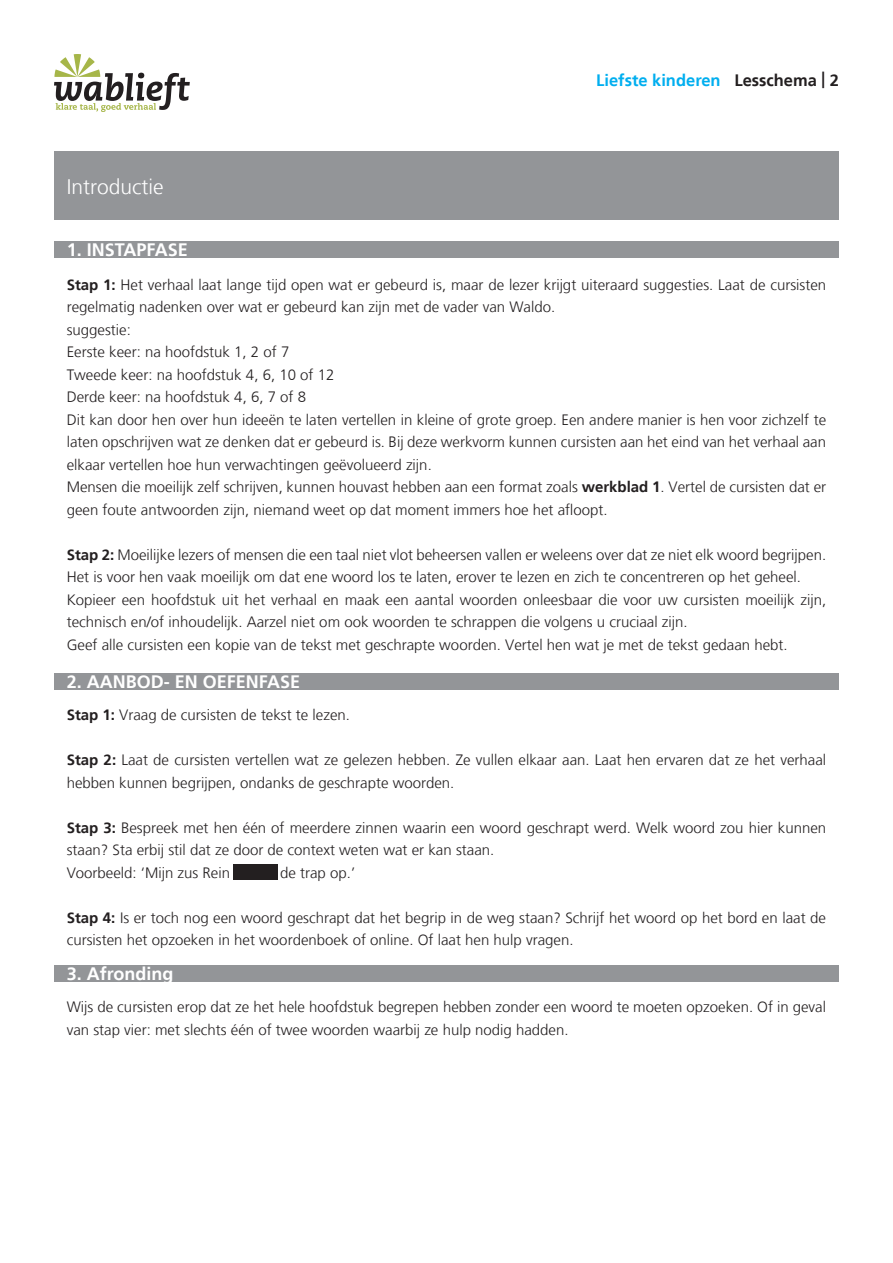
<style>
.page{position:relative;width:893px;height:1263px;background:#fff}
.page>*{position:absolute;margin:0;border:0;box-sizing:border-box;transform-origin:0 0}
.Standaard{font:300 21px "Frutiger LT";color:#fff}
.t1{font:700 18px "Frutiger LT";color:#fff}
.t2{font:700 16.5px "Frutiger LT";color:#00aeef}
.gewone_tekst{font:300 15px/22.5px "Frutiger LT";color:#231f20}
.s1{color:#231f20}
.s2{font-weight:700}
</style>
<div class="page">
<svg style="left:54px;top:54px;width:136px;height:58px"></svg>
<div style="left:54px;top:241px;width:785px;height:16px;background:#939598"></div>
<div style="left:54px;top:152px;width:785px;height:68px;background:#939598"></div>
<div style="left:54px;top:673px;width:785px;height:17px;background:#939598"></div>
<div style="left:54px;top:965px;width:785px;height:17px;background:#939598"></div>
<div style="left:233px;top:864px;width:44px;height:15px;background:#231f20"></div>
<p class="Standaard" style="left:67px;top:175px;width:98px">Introductie</p>
<p class="t1" style="left:67px;top:239px;width:123px">1. INSTAPFASE</p>
<p class="t2" style="left:596px;top:70px;width:244px">Liefste kinderen <span class="s1">Lesschema | 2</span></p>
<p class="gewone_tekst" style="left:67px;top:274px;width:761px"><span class="s2">Stap 1:</span> Het verhaal laat lange tijd open wat er gebeurd is, maar de lezer krijgt uiteraard suggesties. Laat de cursisten regelmatig nadenken over wat er gebeurd kan zijn met de vader van Waldo.</p>
<p class="gewone_tekst" style="left:67px;top:319px;width:66px">suggestie:</p>
<p class="gewone_tekst" style="left:67px;top:341px;width:224px">Eerste keer: na hoofdstuk 1, 2 of 7</p>
<p class="gewone_tekst" style="left:67px;top:364px;width:269px">Tweede keer: na hoofdstuk 4, 6, 10 of 12</p>
<p class="gewone_tekst" style="left:67px;top:386px;width:241px">Derde keer: na hoofdstuk 4, 6, 7 of 8</p>
<p class="gewone_tekst" style="left:67px;top:409px;width:761px;text-align:justify">Dit kan door hen over hun ideeën te laten vertellen in kleine of grote groep. Een andere manier is hen voor zichzelf te laten opschrijven wat ze denken dat er gebeurd is. Bij deze werkvorm kunnen cursisten aan het eind van het verhaal aan elkaar vertellen hoe hun verwachtingen geëvolueerd zijn.</p>
<p class="gewone_tekst" style="left:67px;top:476px;width:761px">Mensen die moeilijk zelf schrijven, kunnen houvast hebben aan een format zoals <span class="s2">werkblad 1</span>. Vertel de cursisten dat er geen foute antwoorden zijn, niemand weet op dat moment immers hoe het afloopt.</p>
<p class="gewone_tekst" style="left:67px;top:544px;width:761px"><span class="s2">Stap 2:</span> Moeilijke lezers of mensen die een taal niet vlot beheersen vallen er weleens over dat ze niet elk woord begrijpen.<br>Het is voor hen vaak moeilijk om dat ene woord los te laten, erover te lezen en zich te concentreren op het geheel.</p>
<p class="gewone_tekst" style="left:67px;top:589px;width:761px">Kopieer een hoofdstuk uit het verhaal en maak een aantal woorden onleesbaar die voor uw cursisten moeilijk zijn, technisch en/of inhoudelijk. Aarzel niet om ook woorden te schrappen die volgens u cruciaal zijn.</p>
<p class="gewone_tekst" style="left:67px;top:634px;width:722px">Geef alle cursisten een kopie van de tekst met geschrapte woorden. Vertel hen wat je met de tekst gedaan hebt.</p>
<p class="t1" style="left:67px;top:671px;width:235px">2. AANBOD- EN OEFENFASE</p>
<p class="gewone_tekst" style="left:67px;top:704px;width:285px"><span class="s2">Stap 1:</span> Vraag de cursisten de tekst te lezen.</p>
<p class="gewone_tekst" style="left:67px;top:749px;width:761px"><span class="s2">Stap 2:</span> Laat de cursisten vertellen wat ze gelezen hebben. Ze vullen elkaar aan. Laat hen ervaren dat ze het verhaal hebben kunnen begrijpen, ondanks de geschrapte woorden.</p>
<p class="gewone_tekst" style="left:67px;top:817px;width:761px"><span class="s2">Stap 3:</span> Bespreek met hen één of meerdere zinnen waarin een woord geschrapt werd. Welk woord zou hier kunnen staan? Sta erbij stil dat ze door de context weten wat er kan staan.</p>
<p class="gewone_tekst" style="left:67px;top:862px;width:290px">Voorbeeld: ‘Mijn zus Rein stormt de trap op.’</p>
<p class="gewone_tekst" style="left:67px;top:907px;width:761px"><span class="s2">Stap 4:</span> Is er toch nog een woord geschrapt dat het begrip in de weg staan? Schrijf het woord op het bord en laat de cursisten het opzoeken in het woordenboek of online. Of laat hen hulp vragen.</p>
<p class="t1" style="left:67px;top:963px;width:108px">3. Afronding</p>
<p class="gewone_tekst" style="left:67px;top:996px;width:761px">Wijs de cursisten erop dat ze het hele hoofdstuk begrepen hebben zonder een woord te moeten opzoeken. Of in geval van stap vier: met slechts één of twee woorden waarbij ze hulp nodig hadden.</p>
</div>
